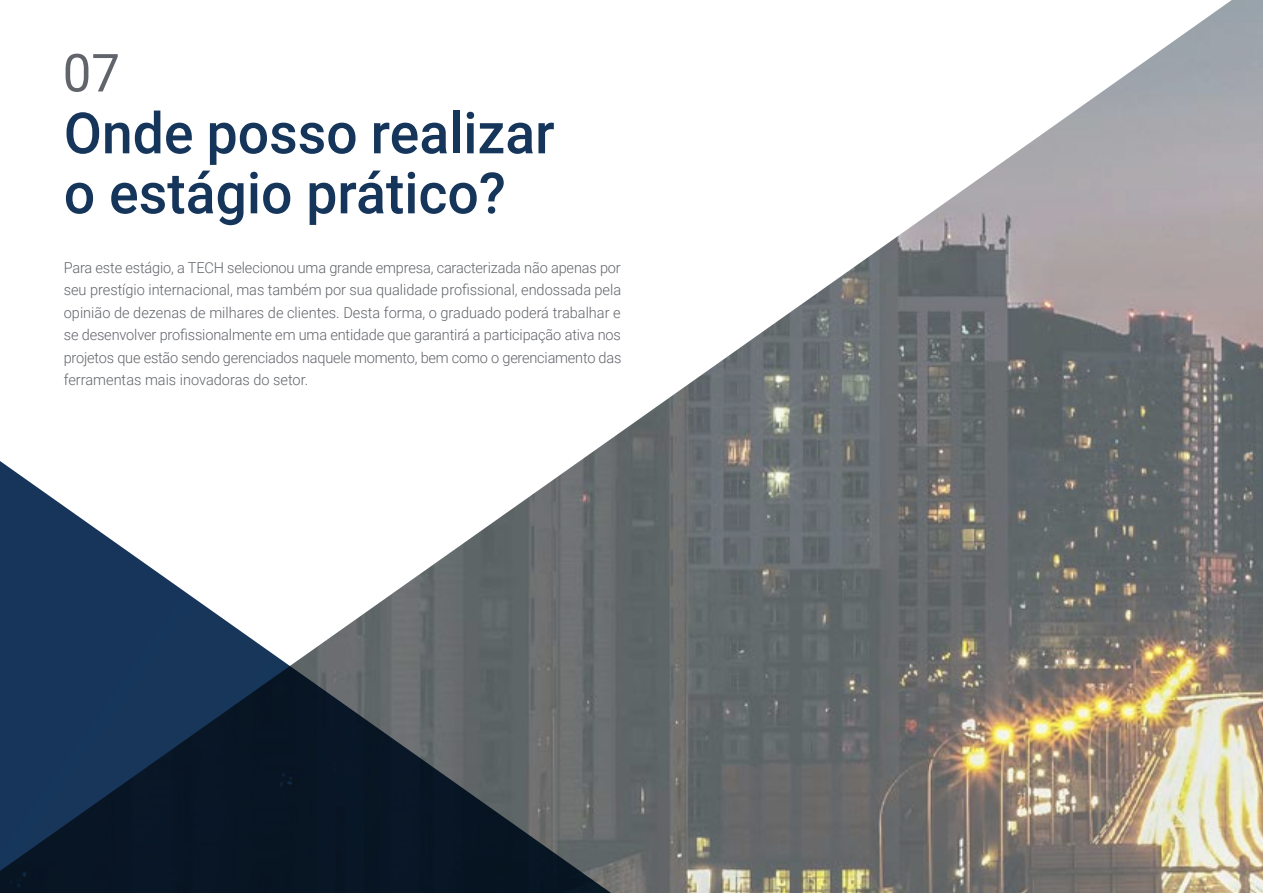
<style>
.page{position:relative;width:1263px;height:893px;background:#fff}
.page>*{position:absolute;margin:0;border:0;box-sizing:border-box;transform-origin:0 0}
.t1{font:500 57px/60px "Roboto";color:#16355a}
.t2{font:52.5px "Roboto";color:#61646a}
.t3{font:300 15px/22.5px "Roboto";color:#61646a;text-align:justify}
</style>
<div class="page">
<img style="left:601px;top:0;width:662px;height:893px">
<svg style="left:0;top:446px;width:641px;height:447px"></svg>
<h2 class="t2" style="left:63px;top:36px;width:59px">07</h2>
<h1 class="t1" style="left:64px;top:101px;width:492px">Onde posso realizar o estágio prático?</h1>
<p class="t3" style="left:64px;top:255px;width:559px">Para este estágio, a TECH selecionou uma grande empresa, caracterizada não apenas por seu prestígio internacional, mas também por sua qualidade profissional, endossada pela opinião de dezenas de milhares de clientes. Desta forma, o graduado poderá trabalhar e se desenvolver profissionalmente em uma entidade que garantirá a participação ativa nos projetos que estão sendo gerenciados naquele momento, bem como o gerenciamento das ferramentas mais inovadoras do setor.</p>
</div>
